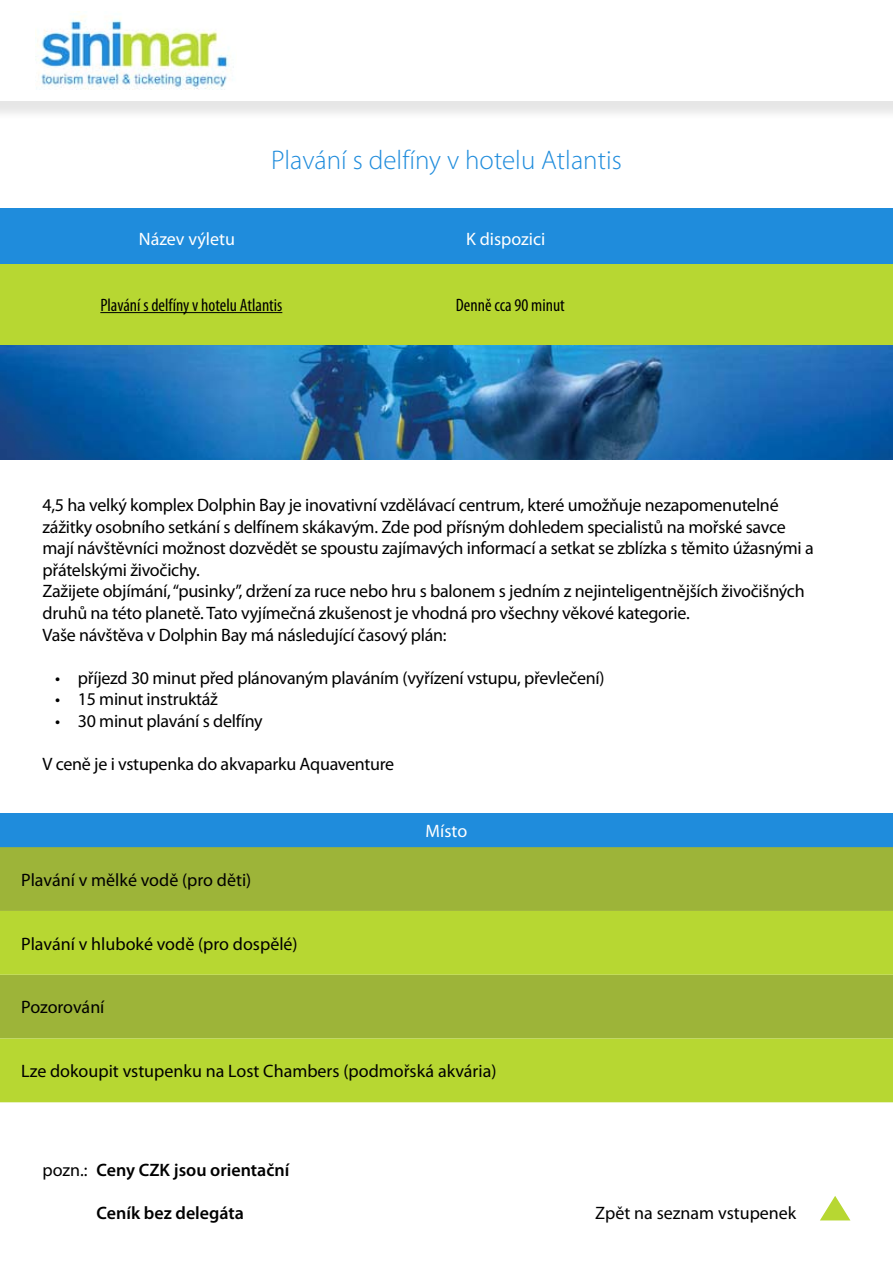
<style>
.page{position:relative;width:893px;height:1263px;background:#fff}
.page>*{position:absolute;margin:0;border:0;box-sizing:border-box;transform-origin:0 0}
.t1{font:300 27px "Myriad Pro";color:#1f8cdc}
.t2{font:18px/21.6px "Myriad Pro";letter-spacing:-.015em;color:#000}
.t3{font:condensed 18px "Myriad Pro";color:#000}
.t4{font:600 18px "Myriad Pro";color:#000}
.t5{font:18px "Myriad Pro";color:#fff}
.s1{font-weight:400}
</style>
<div class="page">
<svg style="left:820px;top:1196px;width:30px;height:24px"></svg>
<img style="left:0;top:344px;width:893px;height:115px">
<div style="left:0;top:264px;width:893px;height:80px;background:#b7d732"></div>
<div style="left:0;top:208px;width:893px;height:56px;background:#1f8cdc"></div>
<div style="left:0;top:0;width:893px;height:128px;background:#000;opacity:.1"></div>
<div style="left:0;top:0;width:893px;height:101px;background:#fff"></div>
<img style="left:35px;top:15px;width:199px;height:74px">
<hr style="left:100px;top:312px;width:182px;height:1px;background:#000">
<div style="left:0;top:813px;width:893px;height:34px;background:#1f8cdc"></div>
<div style="left:0;top:847px;width:893px;height:64px;background:#9db439"></div>
<svg style="left:0;top:911px;width:893px;height:191px;background:#aecb34"></svg>
<h1 class="t1" style="left:271px;top:144px;width:352px">Plavání s delfíny v hotelu Atlantis</h1>
<p class="t5" style="left:139px;top:228px;width:98px">Název výletu</p>
<p class="t5" style="left:466px;top:228px;width:81px">K dispozici</p>
<p class="t3" style="left:100px;top:294px;width:183px">Plavání s delfíny v hotelu Atlantis</p>
<p class="t3" style="left:456px;top:294px;width:111px">Denně cca 90 minut</p>
<p class="t2" style="left:43px;top:494px;width:773px">4,5 ha velký komplex Dolphin Bay je inovativní vzdělávací centrum, které umožňuje nezapomenutelné zážitky osobního setkání s delfínem skákavým. Zde pod přísným dohledem specialistů na mořské savce mají návštěvníci možnost dozvědět se spoustu zajímavých informací a setkat se zblízka s těmito úžasnými a přátelskými živočichy.<br>Zažijete objímání, “pusinky”, držení za ruce nebo hru s balonem s jedním z nejinteligentnějších živočišných druhů na této planetě. Tato vyjímečná zkušenost je vhodná pro všechny věkové kategorie.<br>Vaše návštěva v Dolphin Bay má následující časový plán:</p>
<p class="t2" style="left:55px;top:667px;width:551px">• příjezd 30 minut před plánovaným plaváním (vyřízení vstupu, převlečení)</p>
<p class="t2" style="left:55px;top:688px;width:164px">• 15 minut instruktáž</p>
<p class="t2" style="left:55px;top:710px;width:209px">• 30 minut plavání s delfíny</p>
<p class="t2" style="left:43px;top:753px;width:353px">V ceně je i vstupenka do akvaparku Aquaventure</p>
<p class="t2" style="left:21px;top:869px;width:232px">Plavání v mělké vodě (pro děti)</p>
<p class="t2" style="left:21px;top:932px;width:278px">Plavání v hluboké vodě (pro dospělé)</p>
<p class="t2" style="left:21px;top:996px;width:85px">Pozorování</p>
<p class="t5" style="left:426px;top:820px;width:43px">Místo</p>
<p class="t2" style="left:21px;top:1060px;width:477px">Lze dokoupit vstupenku na Lost Chambers (podmořská akvária)</p>
<p class="t4" style="left:43px;top:1158px;width:248px"><span class="s1">pozn.:</span> Ceny CZK jsou orientační</p>
<p class="t4" style="left:97px;top:1201px;width:149px">Ceník bez delegáta</p>
<p class="t2" style="left:595px;top:1201px;width:203px">Zpět na seznam vstupenek</p>
</div>
